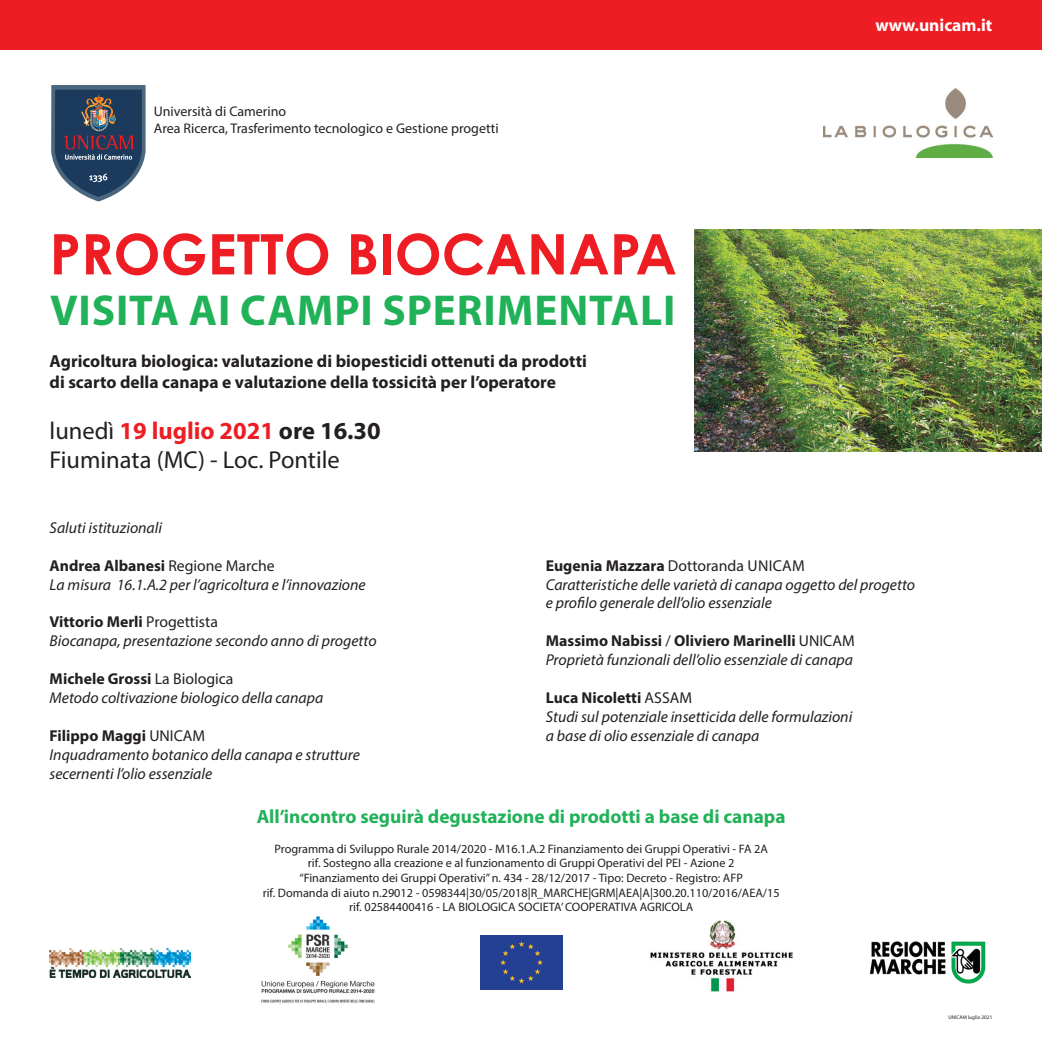
<style>
.page{position:relative;width:1042px;height:1042px;background:#fff}
.page>*{position:absolute;margin:0;border:0;box-sizing:border-box;transform-origin:0 0}
.t1{font:700 56px "Century Gothic Pro";color:#ee1d23}
.t2{font:700 43.4px "Myriad Pro";letter-spacing:.02em;color:#21b259}
.t3{font:700 24.5px "Myriad Pro";color:#ee1d23}
.t4{font:24.5px "Myriad Pro";color:#231f20}
.t5{font:700 19.25px "Myriad Pro";color:#21b259}
.t6{font:700 17.5px "Myriad Pro";color:#231f20}
.t7{font:700 17.5px "Myriad";color:#fff}
.t8{font:italic 15.75px "Myriad Pro";color:#231f20}
.t9{font:700 15.75px "Myriad Pro";color:#231f20}
.t10{font:15.75px "Myriad Pro";color:#231f20}
.t11{font:14px "Myriad Pro";color:#231f20}
.t12{font:12.25px "Myriad Pro";color:#231f20}
.t13{font:5.25px "Myriad Pro";color:#231f20}
.s1{font-weight:400;color:#231f20}
.s2{color:#231f20}
.s3{font-weight:400}
.s4{font-weight:700}
</style>
<div class="page">
<img style="left:49px;top:948px;width:142px;height:29px">
<div style="left:480px;top:935px;width:82px;height:55px;background:#234093"></div>
<img style="left:869px;top:941px;width:117px;height:43px">
<img style="left:261px;top:916px;width:114px;height:87px">
<img style="left:650px;top:920px;width:143px;height:72px">
<img style="left:694px;top:229px;width:348px;height:223px">
<div style="left:0;top:0;width:1042px;height:50px;background:#ee1d23"></div>
<svg style="left:51px;top:85px;width:95px;height:117px;background:#536278"></svg>
<img style="left:823px;top:89px;width:169px;height:68px">
<p class="t11" style="left:154px;top:103px;width:134px">Università di Camerino</p>
<p class="t11" style="left:154px;top:120px;width:346px">Area Ricerca, Trasferimento tecnologico e Gestione progetti</p>
<p class="t1" style="left:50px;top:219px;width:629px">PROGETTO BIOCANAPA</p>
<p class="t2" style="left:50px;top:282px;width:627px">VISITA AI CAMPI SPERIMENTALI</p>
<p class="t6" style="left:50px;top:350px;width:539px">Agricoltura biologica: valutazione di biopesticidi ottenuti da prodotti</p>
<p class="t6" style="left:50px;top:371px;width:508px">di scarto della canapa e valutazione della tossicità per l’operatore</p>
<p class="t3" style="left:50px;top:414px;width:333px"><span class="s1">lunedì</span> 19 luglio 2021 <span class="s2">ore 16.30</span></p>
<p class="t4" style="left:50px;top:445px;width:292px">Fiuminata (MC) - Loc. Pontile</p>
<p class="t7" style="left:875px;top:16px;width:118px">www.unicam.it</p>
<p class="t8" style="left:50px;top:518px;width:114px">Saluti istituzionali</p>
<p class="t9" style="left:50px;top:555px;width:227px">Andrea Albanesi <span class="s3">Regione Marche</span></p>
<p class="t8" style="left:50px;top:574px;width:318px">La misura 16.1.A.2 per l’agricoltura e l’innovazione</p>
<p class="t9" style="left:50px;top:612px;width:170px">Vittorio Merli <span class="s3">Progettista</span></p>
<p class="t8" style="left:50px;top:631px;width:328px">Biocanapa, presentazione secondo anno di progetto</p>
<p class="t9" style="left:50px;top:668px;width:185px">Michele Grossi <span class="s3">La Biologica</span></p>
<p class="t8" style="left:50px;top:688px;width:275px">Metodo coltivazione biologico della canapa</p>
<p class="t9" style="left:50px;top:725px;width:157px">Filippo Maggi <span class="s3">UNICAM</span></p>
<p class="t8" style="left:50px;top:744px;width:312px">Inquadramento botanico della canapa e strutture</p>
<p class="t8" style="left:50px;top:763px;width:164px">secernenti l’olio essenziale</p>
<p class="t10" style="left:546px;top:555px;width:260px"><span class="s4">Eugenia Mazzara</span> Dottoranda UNICAM</p>
<p class="t8" style="left:546px;top:574px;width:371px">Caratteristiche delle varietà di canapa oggetto del progetto</p>
<p class="t8" style="left:546px;top:593px;width:228px">e profilo generale dell’olio essenziale</p>
<p class="t9" style="left:546px;top:631px;width:310px">Massimo Nabissi <span class="s3">/</span> Oliviero Marinelli <span class="s3">UNICAM</span></p>
<p class="t8" style="left:546px;top:650px;width:309px">Proprietà funzionali dell’olio essenziale di canapa</p>
<p class="t9" style="left:546px;top:687px;width:148px">Luca Nicoletti <span class="s3">ASSAM</span></p>
<p class="t8" style="left:546px;top:707px;width:308px">Studi sul potenziale insetticida delle formulazioni</p>
<p class="t8" style="left:546px;top:726px;width:215px">a base di olio essenziale di canapa</p>
<p class="t5" style="left:257px;top:804px;width:530px">All’incontro seguirà degustazione di prodotti a base di canapa</p>
<p class="t12" style="left:274px;top:841px;width:495px">Programma di Sviluppo Rurale 2014/2020 - M16.1.A.2 Finanziamento dei Gruppi Operativi - FA 2A</p>
<p class="t12" style="left:308px;top:855px;width:428px">rif. Sostegno alla creazione e al funzionamento di Gruppi Operativi del PEI - Azione 2</p>
<p class="t12" style="left:299px;top:870px;width:445px">“Finanziamento dei Gruppi Operativi” n. 434 - 28/12/2017 - Tipo: Decreto - Registro: AFP</p>
<p class="t12" style="left:263px;top:885px;width:518px">rif. Domanda di aiuto n.29012 - 0598344|30/05/2018|R_MARCHE|GRM|AEA|A|300.20.110/2016/AEA/15</p>
<p class="t12" style="left:349px;top:900px;width:345px">rif. 02584400416 - LA BIOLOGICA SOCIETA’ COOPERATIVA AGRICOLA</p>
<p class="t13" style="left:948px;top:1014px;width:46px">UNICAM luglio 2021</p>
</div>
